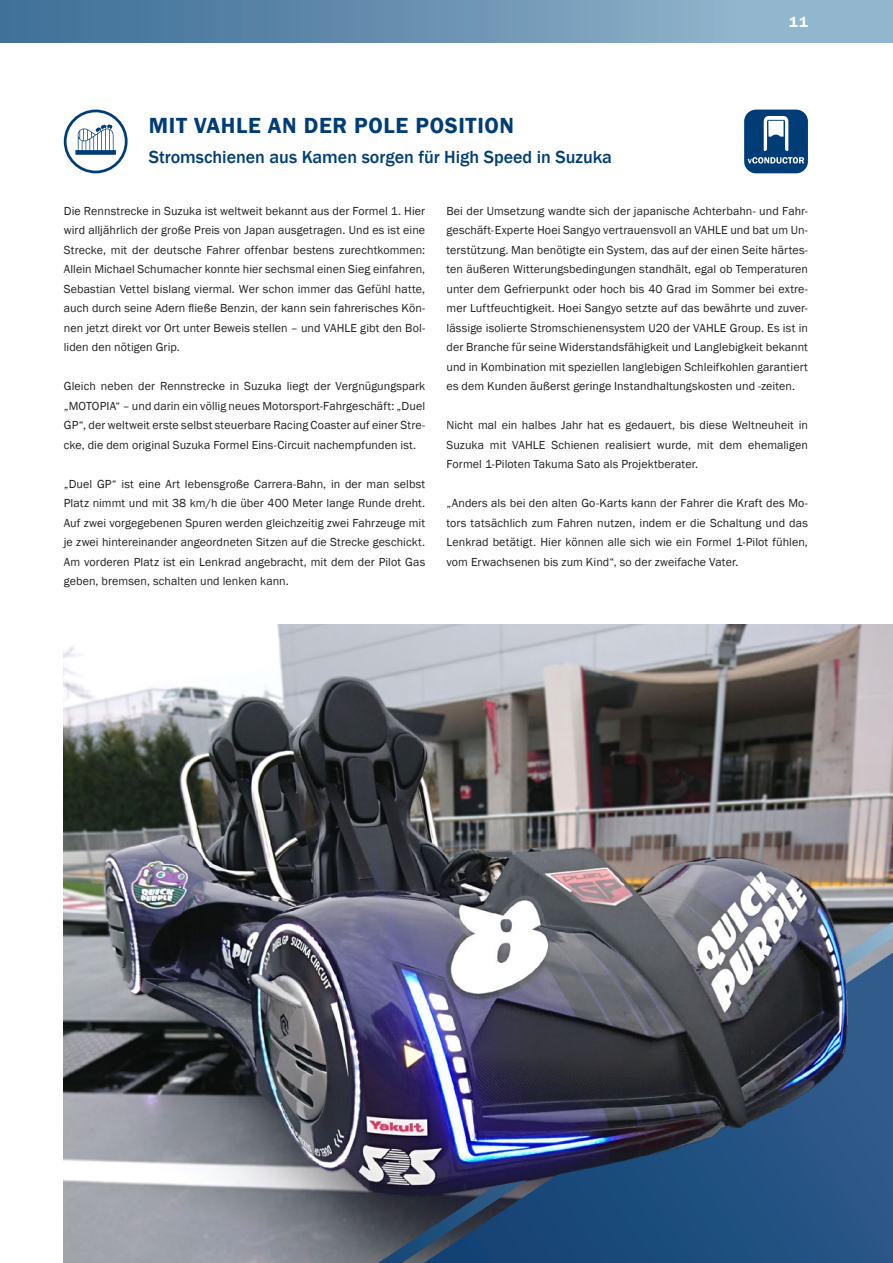
<style>
.page{position:relative;width:893px;height:1263px;background:#fff}
.page>*{position:absolute;margin:0;border:0;box-sizing:border-box;transform-origin:0 0}
.t1{font:600 22.5px "Franklin Gothic";letter-spacing:.03em;color:#003d76}
.t2{font:500 18px "Franklin Gothic";color:#003d76}
.t3{font:600 15px "Franklin Gothic";color:#fff}
.t4{font:12px/19.5px "Franklin Gothic";letter-spacing:.005em;color:#231f20;text-align:justify}
</style>
<div class="page">
<img style="left:64px;top:624px;width:829px;height:639px">
<img style="left:378px;top:922px;width:515px;height:341px">
<svg style="left:64px;top:110px;width:64px;height:63px"></svg>
<div style="left:744px;top:110px;width:64px;height:63px;background:#003d76;border-radius:12px"></div>
<svg style="left:764px;top:116px;width:24px;height:35px"></svg>
<svg style="left:748px;top:157px;width:56px;height:7px"></svg>
<div style="left:0;top:0;width:893px;height:43px;background:linear-gradient(to right,#3e6d96,#9cbed3)"></div>
<h1 class="t1" style="left:149px;top:111px;width:367px">MIT VAHLE AN DER POLE POSITION</h1>
<h2 class="t2" style="left:149px;top:146px;width:465px">Stromschienen aus Kamen sorgen für High Speed in Suzuka</h2>
<p class="t3" style="left:789px;top:13px;width:20px">11</p>
<p class="t4" style="left:64px;top:201px;width:363px">Die Rennstrecke in Suzuka ist weltweit bekannt aus der Formel 1. Hier wird alljährlich der große Preis von Japan ausgetragen. Und es ist eine Strecke, mit der deutsche Fahrer offenbar bestens zurechtkommen:<br>Allein Michael Schumacher konnte hier sechsmal einen Sieg einfahren, Sebastian Vettel bislang viermal. Wer schon immer das Gefühl hatte, auch durch seine Adern fließe Benzin, der kann sein fahrerisches Kön&shy;nen jetzt direkt vor Ort unter Beweis stellen – und VAHLE gibt den Bol&shy;liden den nötigen Grip.</p>
<p class="t4" style="left:64px;top:377px;width:363px">Gleich neben der Rennstrecke in Suzuka liegt der Vergnügungspark „MOTOPIA“ – und darin ein völlig neues Motorsport-Fahrgeschäft: „Duel GP“, der weltweit erste selbst steuerbare Racing Coaster auf einer Stre&shy;cke, die dem original Suzuka Formel Eins-Circuit nachempfunden ist.</p>
<p class="t4" style="left:64px;top:474px;width:363px">„Duel GP“ ist eine Art lebensgroße Carrera-Bahn, in der man selbst Platz nimmt und mit 38 km/h die über 400 Meter lange Runde dreht.<br>Auf zwei vorgegebenen Spuren werden gleichzeitig zwei Fahrzeuge mit je zwei hintereinander angeordneten Sitzen auf die Strecke geschickt.<br>Am vorderen Platz ist ein Lenkrad angebracht, mit dem der Pilot Gas geben, bremsen, schalten und lenken kann.</p>
<p class="t4" style="left:446px;top:201px;width:363px">Bei der Umsetzung wandte sich der japanische Achterbahn- und Fahr&shy;geschäft-Experte Hoei Sangyo vertrauensvoll an VAHLE und bat um Un&shy;terstützung. Man benötigte ein System, das auf der einen Seite härtes&shy;ten äußeren Witterungsbedingungen standhält, egal ob Temperaturen unter dem Gefrierpunkt oder hoch bis 40 Grad im Sommer bei extre&shy;mer Luftfeuchtigkeit. Hoei Sangyo setzte auf das bewährte und zuver&shy;lässige isolierte Stromschienensystem U20 der VAHLE Group. Es ist in der Branche für seine Widerstandsfähigkeit und Langlebigkeit bekannt und in Kombination mit speziellen langlebigen Schleifkohlen garantiert es dem Kunden äußerst geringe Instandhaltungskosten und -zeiten.</p>
<p class="t4" style="left:446px;top:416px;width:363px">Nicht mal ein halbes Jahr hat es gedauert, bis diese Weltneuheit in Suzuka mit VAHLE Schienen realisiert wurde, mit dem ehemaligen Formel 1-Piloten Takuma Sato als Projektberater.</p>
<p class="t4" style="left:446px;top:494px;width:363px">„Anders als bei den alten Go-Karts kann der Fahrer die Kraft des Mo&shy;tors tatsächlich zum Fahren nutzen, indem er die Schaltung und das Lenkrad betätigt. Hier können alle sich wie ein Formel 1-Pilot fühlen, vom Erwachsenen bis zum Kind“, so der zweifache Vater.</p>
</div>
